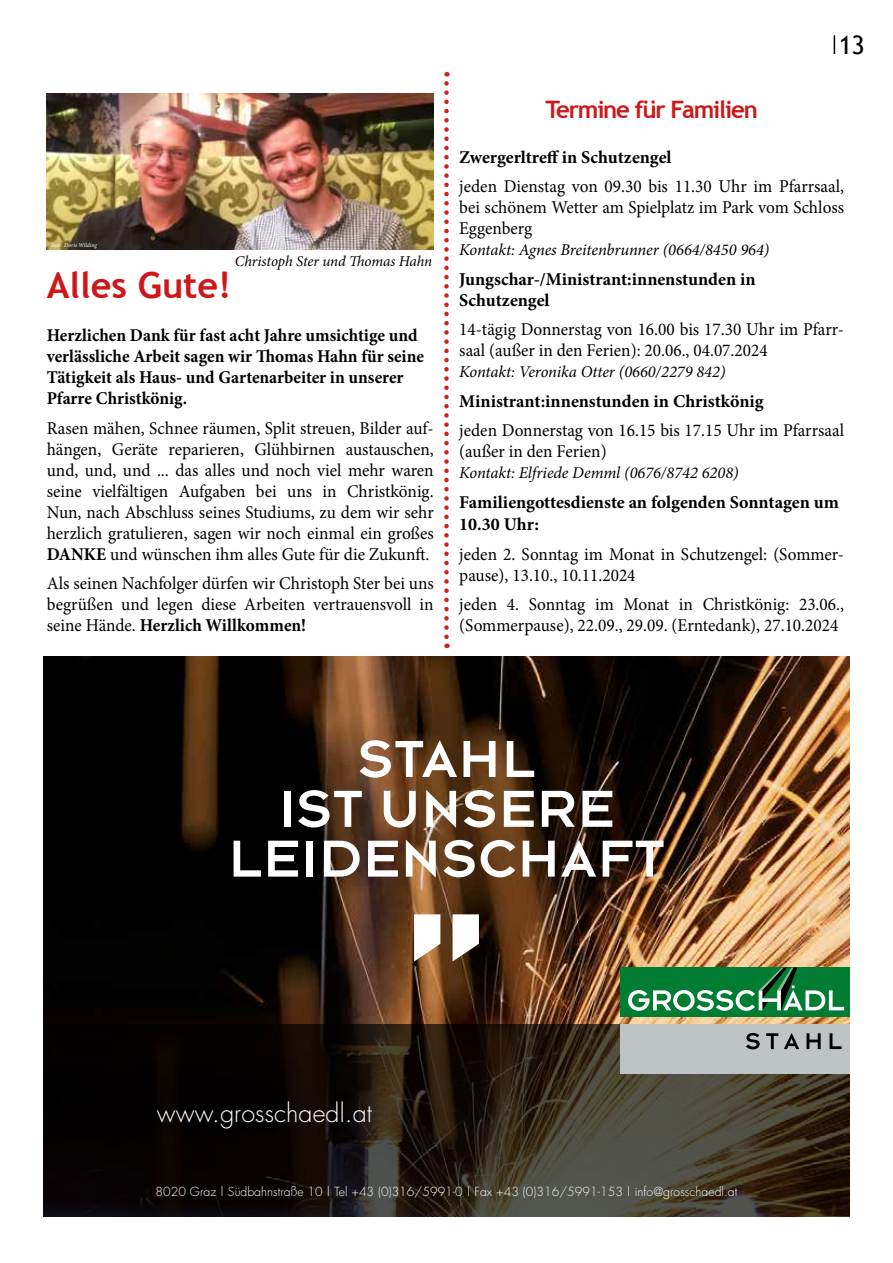
<style>
.page{position:relative;width:893px;height:1263px;background:#fff}
.page>*{position:absolute;margin:0;border:0;box-sizing:border-box;transform-origin:0 0}
.t1{font:253.5px "Bonn Book Caps";color:#fff}
.t2{font:57.3px/49.8px "Bonn Book Caps";letter-spacing:.03em;color:#fff;text-align:center}
.t3{font:700 36px "Trebuchet MS";color:#cd1719}
.t4{font:25.5px "Trebuchet MS";color:#000}
.t5{font:300 25.05px "Futura";letter-spacing:.005em;color:#fff}
.t6{font:700 24px "Trebuchet MS";letter-spacing:-.05em;color:#cd1719}
.t7{font:18px/21px "Minion Pro";color:#000;scale:.96 1}
.t8{font:700 18px/21px "Minion Pro";color:#000}
.t9{font:700 18px/21px "Minion Pro";color:#000;scale:.96 1}
.t10{font:italic 16.5px "Minion Pro";letter-spacing:-.005em;color:#000}
.t11{font:italic 15px "Minion Pro";letter-spacing:-.01em;color:#000}
.t12{font:300 12.15px "Futura";letter-spacing:.005em;color:#fff}
.t13{font:italic 6px "Minion Pro";letter-spacing:-.01em;color:#fff}
.s1{font-weight:700}
</style>
<div class="page">
<svg style="left:834px;top:35px;width:1px;height:19px"></svg>
<img style="left:47px;top:94px;width:387px;height:156px">
<svg style="left:444px;top:83px;width:5px;height:565px"></svg>
<img style="left:43px;top:656px;width:807px;height:368px">
<svg style="left:43px;top:1024px;width:807px;height:192px;background:#251e17"></svg>
<div style="left:620px;top:967px;width:230px;height:50px;background:#007d32"></div>
<div style="left:620px;top:1024px;width:230px;height:49px;background:#bec3c6"></div>
<svg style="left:628px;top:967px;width:216px;height:44px"></svg>
<svg style="left:746px;top:1033px;width:14px;height:16px"></svg>
<svg style="left:766px;top:1033px;width:12px;height:16px"></svg>
<svg style="left:784px;top:1033px;width:15px;height:16px"></svg>
<svg style="left:806px;top:1033px;width:15px;height:16px"></svg>
<svg style="left:830px;top:1033px;width:12px;height:16px"></svg>
<p class="t13" style="left:51px;top:241px;width:48px">Foto: Doris Wilding</p>
<p class="t11" style="left:235px;top:251px;width:199px">Christoph Ster und Thomas Hahn</p>
<h3 class="t3" style="left:47px;top:262px;width:186px">Alles Gute!</h3>
<p class="t9" style="left:47px;top:325px;width:394px">Herzlichen Dank für fast acht Jahre umsichtige und verlässliche Arbeit sagen wir Thomas Hahn für seine Tätigkeit als Haus- und Gartenarbeiter in unserer Pfarre Christkönig.</p>
<p class="t7" style="left:47px;top:417px;width:405px;text-align:justify">Rasen mähen, Schnee räumen, Split streuen, Bilder auf&shy;hängen, Geräte reparieren, Glühbirnen austauschen, und, und, und ... das alles und noch viel mehr waren seine vielfältigen Aufgaben bei uns in Christkönig.<br>Nun, nach Abschluss seines Studiums, zu dem wir sehr herzlich gratulieren, sagen wir noch einmal ein großes <span class="s1">DANKE</span> und wünschen ihm alles Gute für die Zukunft.</p>
<p class="t7" style="left:47px;top:573px;width:405px;text-align:justify">Als seinen Nachfolger dürfen wir Christoph Ster bei uns begrüßen und legen diese Arbeiten vertrauensvoll in seine Hände. <span class="s1">Herzlich Willkommen!</span></p>
<h3 class="t4" style="left:839px;top:30px;width:27px">13</h3>
<h3 class="t6" style="left:545px;top:94px;width:214px">Termine für Familien</h3>
<p class="t8" style="left:459px;top:146px;width:214px">Zwergerltreff in Schutzengel</p>
<p class="t7" style="left:459px;top:176px;width:402px;text-align:justify">jeden Dienstag von 09.30 bis 11.30 Uhr im Pfarrsaal, bei schönem Wetter am Spielplatz im Park vom Schloss Eggenberg</p>
<p class="t10" style="left:459px;top:239px;width:312px">Kontakt: Agnes Breitenbrunner (0664/8450 964)</p>
<p class="t8" style="left:459px;top:268px;width:298px">Jungschar-/Ministrant:innenstunden in<br>Schutzengel</p>
<p class="t7" style="left:459px;top:319px;width:402px">14-tägig Donnerstag von 16.00 bis 17.30 Uhr im Pfarr&shy;saal (außer in den Ferien): 20.06., 04.07.2024</p>
<p class="t10" style="left:459px;top:361px;width:268px">Kontakt: Veronika Otter (0660/2279 842)</p>
<p class="t8" style="left:459px;top:390px;width:306px">Ministrant:innenstunden in Christkönig</p>
<p class="t7" style="left:459px;top:420px;width:402px">jeden Donnerstag von 16.15 bis 17.15 Uhr im Pfarrsaal (außer in den Ferien)</p>
<p class="t10" style="left:459px;top:462px;width:281px">Kontakt: Elfriede Demml (0676/8742 6208)</p>
<p class="t8" style="left:459px;top:492px;width:381px;line-height:21.6px">Familiengottesdienste an folgenden Sonntagen um<br>10.30 Uhr:</p>
<p class="t7" style="left:459px;top:543px;width:402px">jeden 2. Sonntag im Monat in Schutzengel: (Sommer&shy;pause), 13.10., 10.11.2024</p>
<p class="t7" style="left:459px;top:594px;width:402px">jeden 4. Sonntag im Monat in Christkönig: 23.06., (Sommerpause), 22.09., 29.09. (Erntedank), 27.10.2024</p>
<h2 class="t2" style="left:229px;top:734px;width:437px">STAHL<br>IST UNSERE<br>LEIDENSCHAFT</h2>
<h1 class="t1" style="left:402px;top:738px;width:91px">„</h1>
<h3 class="t5" style="left:157px;top:1097px;width:217px">www.grosschaedl.at</h3>
<p class="t12" style="left:156px;top:1184px;width:583px">8020 Graz | Südbahnstraße 10 | Tel +43 (0)316/5991-0 | Fax +43 (0)316/5991-153 | info@grosschaedl.at</p>
</div>
